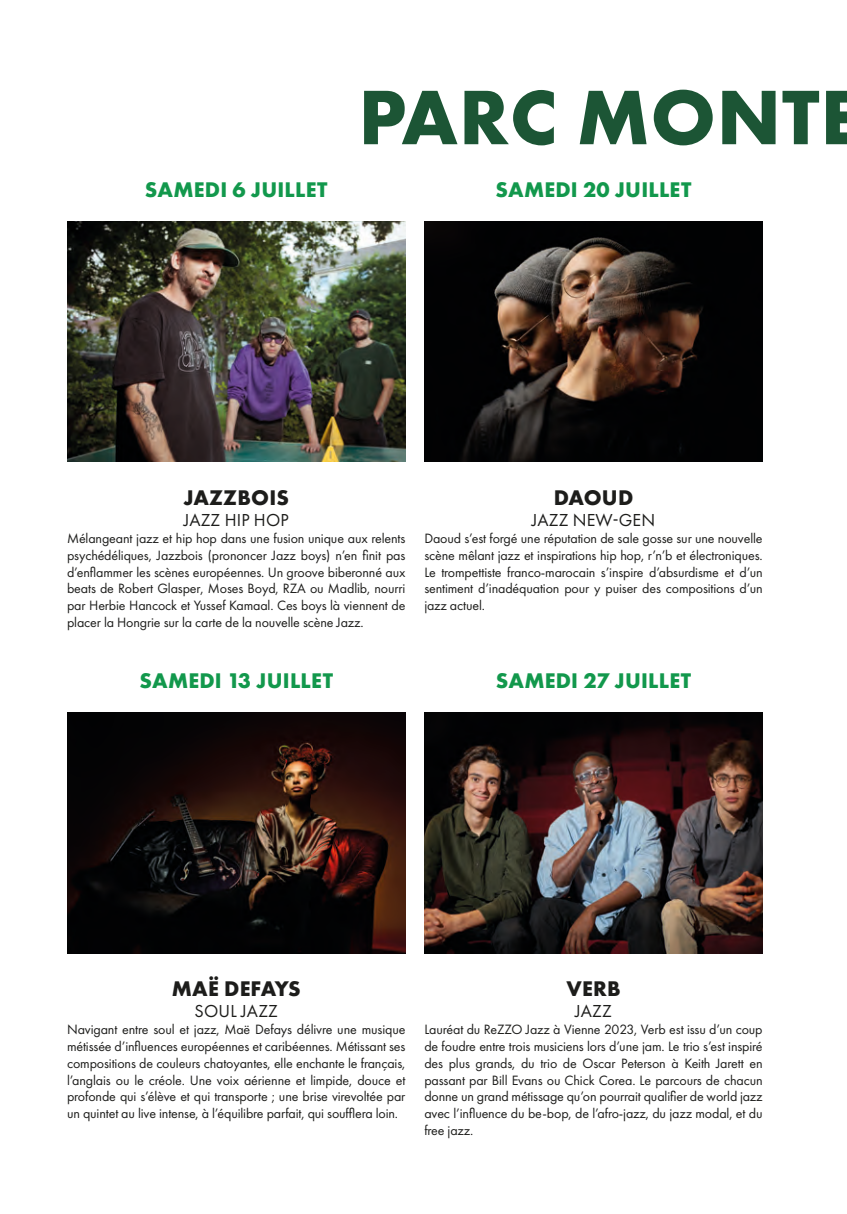
<style>
.page{position:relative;width:847px;height:1214px;background:#fff}
.page>*{position:absolute;margin:0;border:0;box-sizing:border-box;transform-origin:0 0}
.t1{font:700 80px "Futura PT";letter-spacing:.01em;color:#1c5535}
.t2{font:700 22px "Futura PT";letter-spacing:.01em;color:#12984c}
.t3{font:700 22px "Futura PT";letter-spacing:.01em;color:#1d1d1b}
.t4{font:18px "Futura PT";letter-spacing:.01em;color:#1d1d1b}
.t5{font:14px/16.8px "Futura PT";letter-spacing:-.01em;color:#1d1d1b;text-align:justify}
</style>
<div class="page">
<img style="left:67px;top:221px;width:338px;height:240px">
<img style="left:67px;top:712px;width:338px;height:241px">
<img style="left:424px;top:221px;width:338px;height:240px">
<img style="left:424px;top:712px;width:338px;height:241px">
<p class="t2" style="left:145px;top:175px;width:184px">SAMEDI 6 JUILLET</p>
<p class="t1" style="left:358px;top:66px;width:502px">PARC MONTE</p>
<p class="t2" style="left:495px;top:175px;width:197px">SAMEDI 20 JUILLET</p>
<p class="t3" style="left:183px;top:483px;width:107px">JAZZBOIS</p>
<p class="t4" style="left:184px;top:509px;width:106px">JAZZ HIP HOP</p>
<p class="t5" style="left:67px;top:529px;width:340px">Mélangeant jazz et hip hop dans une fusion unique aux relents psychédéliques, Jazzbois (prononcer Jazz boys) n’en finit pas d’enflammer les scènes européennes. Un groove biberonné aux beats de Robert Glasper, Moses Boyd, RZA ou Madlib, nourri par Herbie Hancock et Yussef Kamaal. Ces boys là viennent de placer la Hongrie sur la carte de la nouvelle scène Jazz.</p>
<p class="t2" style="left:139px;top:666px;width:195px">SAMEDI 13 JUILLET</p>
<p class="t3" style="left:553px;top:483px;width:81px">DAOUD</p>
<p class="t4" style="left:531px;top:509px;width:125px">JAZZ NEW-GEN</p>
<p class="t5" style="left:424px;top:529px;width:340px">Daoud s’est forgé une réputation de sale gosse sur une nouvelle scène mêlant jazz et inspirations hip hop, r’n’b et électroniques.<br>Le trompettiste franco-marocain s’inspire d’absurdisme et d’un sentiment d’inadéquation pour y puiser des compositions d’un jazz actuel.</p>
<p class="t2" style="left:495px;top:666px;width:197px">SAMEDI 27 JUILLET</p>
<p class="t3" style="left:172px;top:974px;width:130px">MAË DEFAYS</p>
<p class="t4" style="left:195px;top:1000px;width:85px">SOUL JAZZ</p>
<p class="t5" style="left:67px;top:1020px;width:340px">Navigant entre soul et jazz, Maë Defays délivre une musique métissée d’influences européennes et caribéennes. Métissant ses compositions de couleurs chatoyantes, elle enchante le français, l’anglais ou le créole. Une voix aérienne et limpide, douce et profonde qui s’élève et qui transporte ; une brise virevoltée par un quintet au live intense, à l’équilibre parfait, qui soufflera loin.</p>
<p class="t3" style="left:566px;top:974px;width:56px">VERB</p>
<p class="t4" style="left:575px;top:1000px;width:38px">JAZZ</p>
<p class="t5" style="left:424px;top:1020px;width:340px">Lauréat du ReZZO Jazz à Vienne 2023, Verb est issu d’un coup de foudre entre trois musiciens lors d’une jam. Le trio s’est inspiré des plus grands, du trio de Oscar Peterson à Keith Jarett en passant par Bill Evans ou Chick Corea. Le parcours de chacun donne un grand métissage qu’on pourrait qualifier de world jazz avec l’influence du be-bop, de l’afro-jazz, du jazz modal, et du free jazz.</p>
</div>
